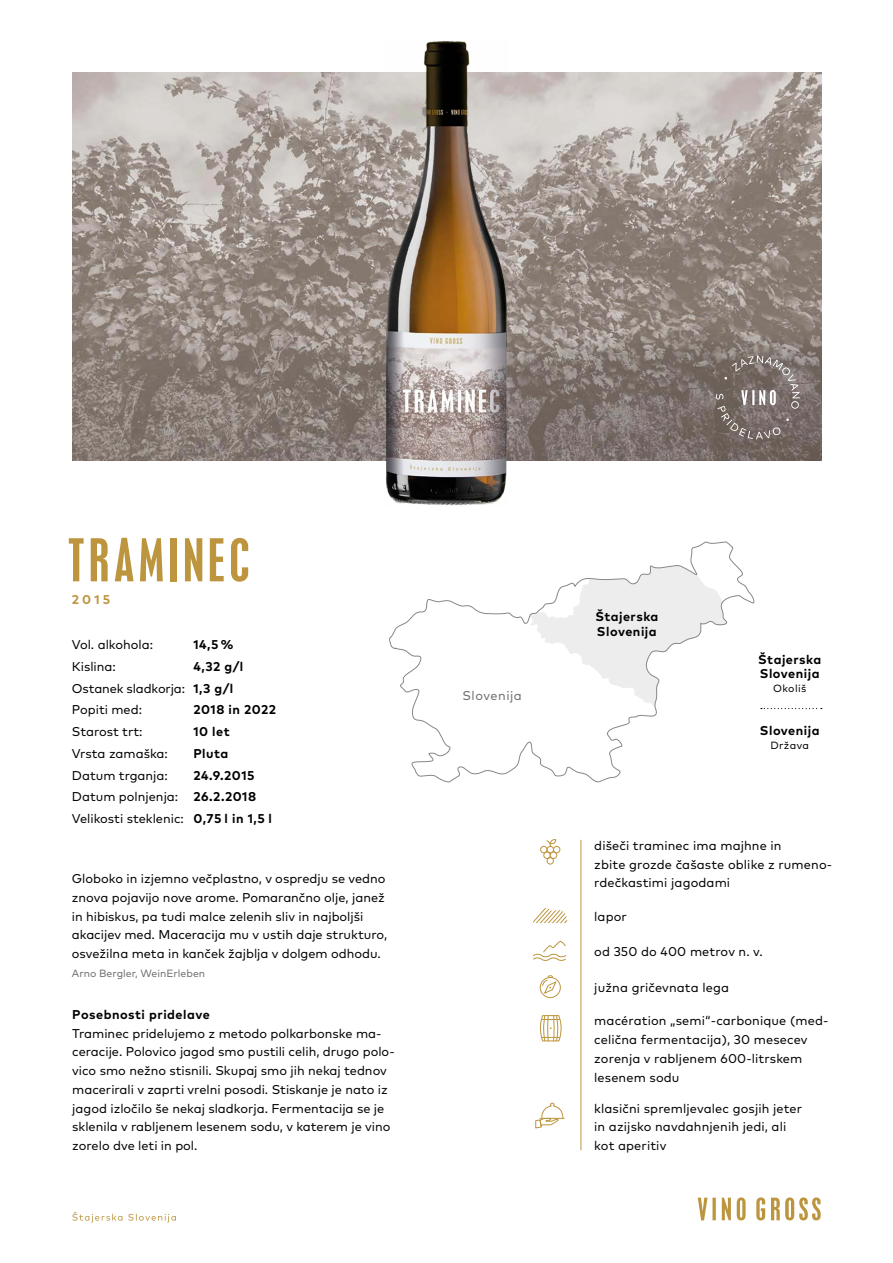
<style>
.page{position:relative;width:893px;height:1263px;background:#fff}
.page>*{position:absolute;margin:0;border:0;box-sizing:border-box;transform-origin:0 0}
.t1{font:condensed 52.5px "Placard";letter-spacing:.09em;color:#bc953e}
.t2{font:12.75px/18.8px "Mark Pro";color:#000}
.t3{font:700 12.75px/15px "Mark Pro";letter-spacing:.04em;color:#000}
.t4{font:12.75px "Mark Pro";letter-spacing:.04em;color:#706f6f}
.t5{font:700 12.75px "Mark Pro";color:#bc953e}
.t6{font:10.5px "Mark Pro";color:#706f6f}
.t7{font:10.5px "Mark Pro";letter-spacing:.04em;color:#000}
.s1{font-weight:700}
</style>
<div class="page">
<svg style="left:698px;top:1197px;width:123px;height:23px"></svg>
<img style="left:72px;top:72px;width:749px;height:388px">
<div style="left:540px;top:846px;width:7px;height:7px;border:1px solid #bc953e;border-radius:50%"></div>
<div style="left:543px;top:851px;width:8px;height:8px;border:1px solid #bc953e;border-radius:50%"></div>
<div style="left:547px;top:846px;width:7px;height:7px;border:1px solid #bc953e;border-radius:50%"></div>
<div style="left:550px;top:851px;width:7px;height:8px;border:1px solid #bc953e;border-radius:50%"></div>
<div style="left:547px;top:857px;width:7px;height:7px;border:1px solid #bc953e;border-radius:50%"></div>
<div style="left:553px;top:846px;width:7px;height:7px;border:1px solid #bc953e;border-radius:50%"></div>
<svg style="left:546px;top:839px;width:10px;height:8px"></svg>
<svg style="left:533px;top:908px;width:35px;height:15px"></svg>
<svg style="left:535px;top:1102px;width:29px;height:27px"></svg>
<svg style="left:533px;top:940px;width:33px;height:21px"></svg>
<div style="left:540px;top:977px;width:21px;height:21px;border:1px solid #bc953e;border-radius:50%"></div>
<svg style="left:541px;top:975px;width:17px;height:20px"></svg>
<svg style="left:539px;top:1015px;width:23px;height:27px"></svg>
<hr style="left:581px;top:840px;width:1px;height:310px;background:#bc953e">
<svg style="left:389px;top:541px;width:366px;height:242px"></svg>
<svg style="left:761px;top:708px;width:61px;height:1px"></svg>
<svg style="left:72px;top:1212px;width:104px;height:10px"></svg>
<svg style="left:716px;top:355px;width:84px;height:84px;background:#827874"></svg>
<img style="left:385px;top:41px;width:123px;height:465px">
<h1 class="t1" style="left:68px;top:528px;width:183px">TRAMINEC</h1>
<p class="t5" style="left:72px;top:590px;width:40px">2015</p>
<p class="t2" style="left:72px;top:634px;width:83px">Vol. alkohola:</p>
<p class="t3" style="left:193px;top:636px;width:41px">14,5 %</p>
<p class="t2" style="left:72px;top:656px;width:45px">Kislina:</p>
<p class="t2" style="left:72px;top:654px;width:173px;line-height:21.8px;text-indent:121px"><span class="s1">4,32 g/l<br></span>Ostanek sladkorja: <span class="s1">1,3 g/l<br></span>Popiti med:</p>
<p class="t3" style="left:193px;top:701px;width:84px">2018 in 2022</p>
<p class="t2" style="left:72px;top:721px;width:72px">Starost trt:</p>
<p class="t3" style="left:193px;top:723px;width:38px">10 let</p>
<p class="t2" style="left:72px;top:743px;width:97px">Vrsta zamaška:</p>
<p class="t3" style="left:193px;top:745px;width:37px">Pluta</p>
<p class="t2" style="left:72px;top:765px;width:97px">Datum trganja:</p>
<p class="t2" style="left:72px;top:763px;width:201px;line-height:21.8px;text-indent:121px"><span class="s1">24.9.2015<br></span>Datum polnjenja: <span class="s1">26.2.2018<br></span>Velikosti steklenic: <span class="s1">0,75 l in 1,5 l</span></p>
<p class="t2" style="left:72px;top:868px;width:317px">Globoko in izjemno večplastno, v ospredju se vedno znova pojavijo nove arome. Pomarančno olje, janež in hibiskus, pa tudi malce zelenih sliv in najboljši akacijev med. Maceracija mu v ustih daje strukturo, osvežilna meta in kanček žajblja v dolgem odhodu.</p>
<p class="t6" style="left:72px;top:965px;width:135px">Arno Bergler, WeinErleben</p>
<p class="t3" style="left:72px;top:1006px;width:139px">Posebnosti pridelave</p>
<p class="t2" style="left:72px;top:1023px;width:324px">Traminec pridelujemo z metodo polkarbonske ma&shy;ceracije. Polovico jagod smo pustili celih, drugo polo&shy;vico smo nežno stisnili. Skupaj smo jih nekaj tednov macerirali v zaprti vrelni posodi. Stiskanje je nato iz jagod izločilo še nekaj sladkorja. Fermentacija se je sklenila v rabljenem lesenem sodu, v katerem je vino zorelo dve leti in pol.</p>
<p class="t4" style="left:462px;top:685px;width:61px">Slovenija</p>
<p class="t3" style="left:595px;top:608px;width:65px">Štajerska<br>Slovenija</p>
<p class="t3" style="left:758px;top:651px;width:65px;line-height:14.2px">Štajerska<br>Slovenija</p>
<p class="t7" style="left:773px;top:680px;width:35px">Okoliš</p>
<p class="t3" style="left:760px;top:722px;width:61px">Slovenija</p>
<p class="t7" style="left:770px;top:737px;width:40px">Država</p>
<p class="t2" style="left:594px;top:835px;width:239px">dišeči traminec ima majhne in<br>zbite grozde čašaste oblike z rumeno&shy;rdečkastimi jagodami</p>
<p class="t2" style="left:594px;top:906px;width:34px">lapor</p>
<p class="t2" style="left:594px;top:941px;width:170px">od 350 do 400 metrov n. v.</p>
<p class="t2" style="left:594px;top:977px;width:136px">južna gričevnata lega</p>
<p class="t2" style="left:594px;top:1010px;width:236px">macération „semi“-carbonique (med&shy;celična fermentacija), 30 mesecev zorenja v rabljenem 600-litrskem lesenem sodu</p>
<p class="t2" style="left:594px;top:1098px;width:209px">klasični spremljevalec gosjih jeter in azijsko navdahnjenih jedi, ali kot aperitiv</p>
</div>
